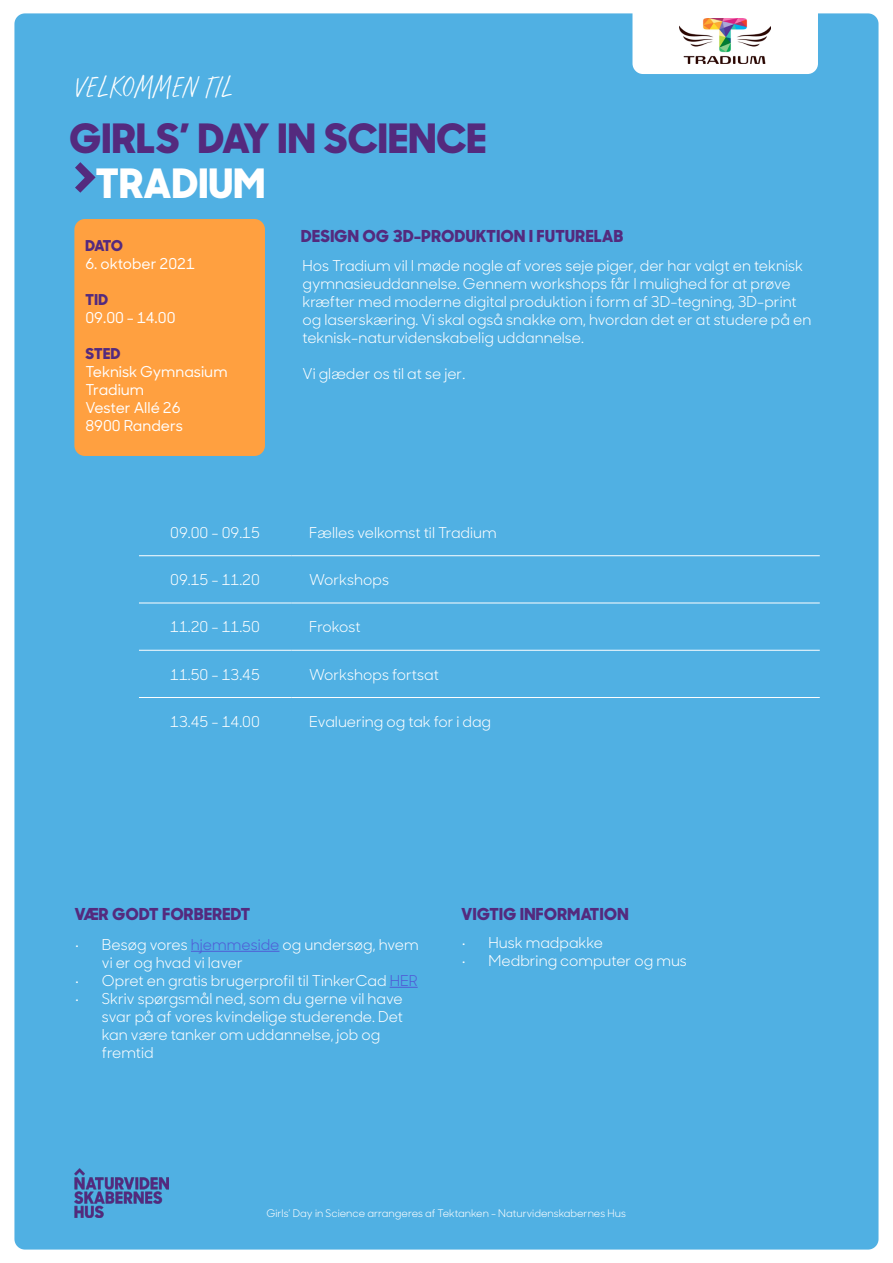
<style>
.page{position:relative;width:893px;height:1263px;background:#fff}
.page>*{position:absolute;margin:0;border:0;box-sizing:border-box;transform-origin:0 0}
.t1{font:800 40.5px "Sharp Sans Display No 1";letter-spacing:.02em;color:#542a7e}
.t2{font:800 40.5px "Sharp Sans Display No 1";letter-spacing:.02em;color:#fff}
.t3{font:25.5px "Run Wild";color:#fff}
.t4{font:800 16.5px "Sharp Sans Display No 1";letter-spacing:.03em;color:#542a7e}
.t5{font:15px/18px "Sharp Sans Display No 1";color:#fff}
.t6{font:500 15px/18px "Sharp Sans Display No 1";color:#fff}
.t7{font:800 15px "Sharp Sans Display No 1";letter-spacing:.015em;color:#542a7e}
.t8{font:10.5px "Sharp Sans Display No 1";color:#fff}
.s1{color:#4f5cd6}
</style>
<div class="page">
<div style="left:14px;top:13px;width:864px;height:1236px;background:#50b0e3;border-radius:10px"></div>
<hr style="left:139px;top:555px;width:152px;height:1px;background:#fff">
<hr style="left:139px;top:603px;width:152px;height:1px;background:#fff">
<hr style="left:139px;top:650px;width:152px;height:1px;background:#fff">
<hr style="left:139px;top:697px;width:152px;height:1px;background:#fff">
<hr style="left:291px;top:555px;width:529px;height:1px;background:#fff">
<hr style="left:291px;top:603px;width:529px;height:1px;background:#fff">
<hr style="left:291px;top:650px;width:529px;height:1px;background:#fff">
<hr style="left:291px;top:697px;width:529px;height:1px;background:#fff">
<svg style="left:75px;top:162px;width:21px;height:31px"></svg>
<img style="left:74px;top:1169px;width:95px;height:48px">
<hr style="left:191px;top:951px;width:88px;height:1px;background:#4f5cd6">
<svg style="left:390px;top:987px;width:28px;height:1px"></svg>
<div style="left:632px;top:0;width:186px;height:74px;background:#fff;border-radius:10px"></div>
<div style="left:74px;top:219px;width:191px;height:237px;background:#ffa040;border-radius:10px"></div>
<img style="left:679px;top:19px;width:92px;height:45px">
<p class="t3" style="left:74px;top:70px;width:161px">VELKOMMEN TIL</p>
<p class="t1" style="left:70px;top:109px;width:418px">GIRLS’ DAY IN SCIENCE</p>
<p class="t2" style="left:96px;top:154px;width:171px">TRADIUM</p>
<p class="t7" style="left:86px;top:235px;width:39px">DATO</p>
<p class="t6" style="left:86px;top:254px;width:111px">6. oktober 2021</p>
<p class="t7" style="left:86px;top:289px;width:24px">TID</p>
<p class="t6" style="left:86px;top:308px;width:91px">09.00 - 14.00</p>
<p class="t7" style="left:86px;top:343px;width:36px">STED</p>
<p class="t6" style="left:86px;top:362px;width:144px">Teknisk Gymnasium<br>Tradium</p>
<p class="t6" style="left:86px;top:398px;width:97px">Vester Allé 26</p>
<p class="t6" style="left:86px;top:416px;width:99px">8900 Randers</p>
<p class="t4" style="left:301px;top:224px;width:324px">DESIGN OG 3D-PRODUKTION I FUTURELAB</p>
<p class="t5" style="left:302px;top:255px;width:510px">Hos Tradium vil I møde nogle af vores seje piger, der har valgt en teknisk gymnasieuddannelse. Gennem workshops får I mulighed for at prøve kræfter med moderne digital produktion i form af 3D-tegning, 3D-print og laserskæring. Vi skal også snakke om, hvordan det er at studere på en teknisk-naturvidenskabelig uddannelse.</p>
<p class="t5" style="left:302px;top:363px;width:164px">Vi glæder os til at se jer.</p>
<p class="t5" style="left:170px;top:522px;width:91px">09.00 - 09.15</p>
<p class="t5" style="left:309px;top:522px;width:189px">Fælles velkomst til Tradium</p>
<p class="t5" style="left:170px;top:569px;width:91px">09.15 - 11.20</p>
<p class="t5" style="left:309px;top:569px;width:81px">Workshops</p>
<p class="t5" style="left:170px;top:617px;width:91px">11.20 - 11.50</p>
<p class="t5" style="left:309px;top:617px;width:53px">Frokost</p>
<p class="t5" style="left:170px;top:664px;width:91px">11.50 - 13.45</p>
<p class="t5" style="left:309px;top:664px;width:131px">Workshops fortsat</p>
<p class="t5" style="left:170px;top:711px;width:91px">13.45 - 14.00</p>
<p class="t5" style="left:309px;top:711px;width:183px">Evaluering og tak for i dag</p>
<p class="t4" style="left:75px;top:902px;width:177px">VÆR GODT FORBEREDT</p>
<p class="t5" style="left:102px;top:934px;width:318px;text-indent:-27px">• Besøg vores <span class="s1">hjemmeside</span> og undersøg, hvem vi er og hvad vi laver</p>
<p class="t5" style="left:75px;top:970px;width:344px">• Opret en gratis brugerprofil til TinkerCad <span class="s1">HER</span></p>
<p class="t5" style="left:102px;top:988px;width:303px;text-indent:-27px">• Skriv spørgsmål ned, som du gerne vil have svar på af vores kvindelige studerende. Det kan være tanker om uddannelse, job og fremtid</p>
<p class="t4" style="left:461px;top:902px;width:168px">VIGTIG INFORMATION</p>
<p class="t5" style="left:461px;top:933px;width:143px">• Husk madpakke</p>
<p class="t5" style="left:461px;top:951px;width:227px">• Medbring computer og mus</p>
<p class="t8" style="left:266px;top:1205px;width:361px">Girls’ Day in Science arrangeres af Tektanken - Naturvidenskabernes Hus</p>
</div>
